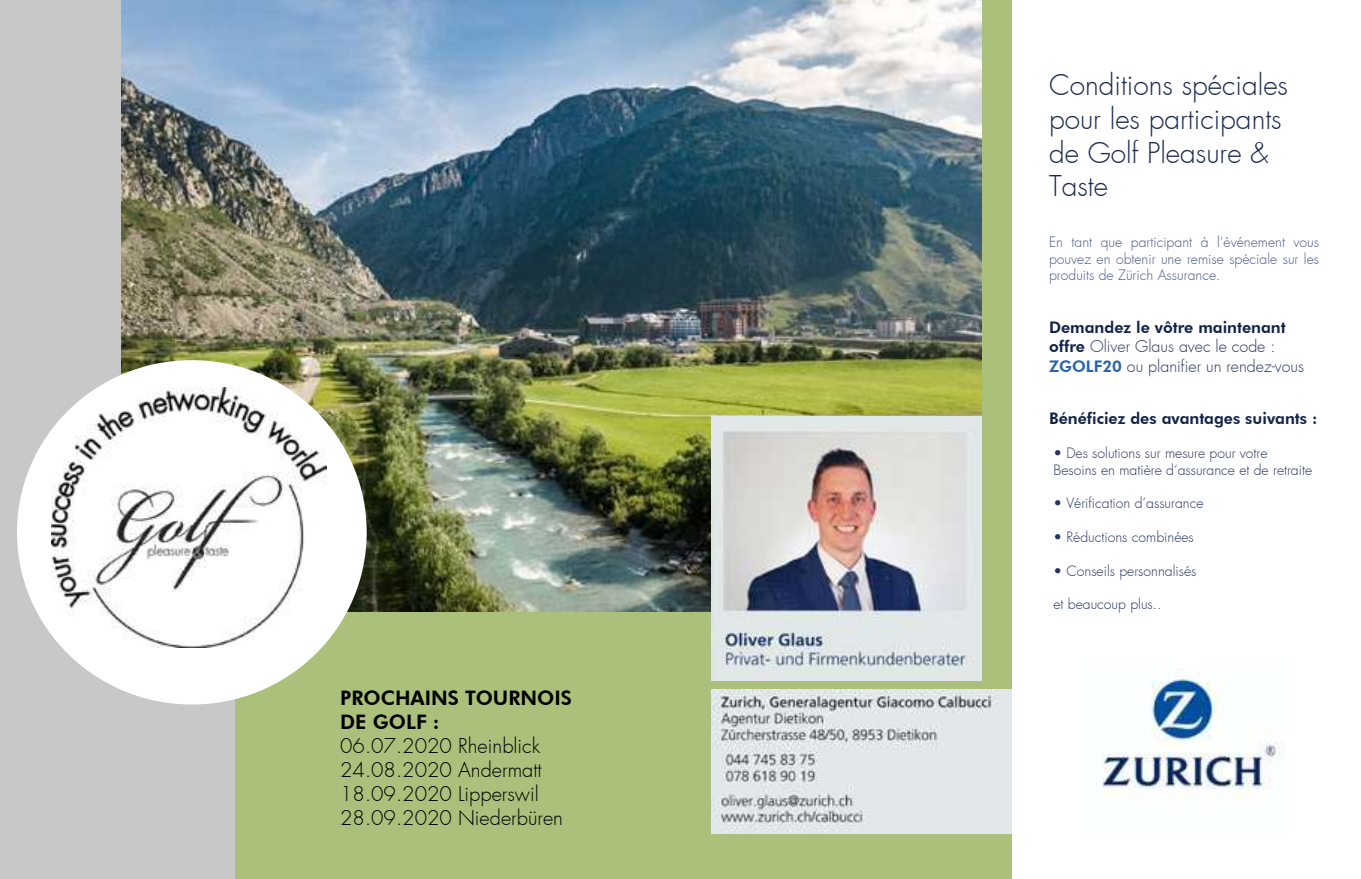
<style>
.page{position:relative;width:1361px;height:879px;background:#fff}
.page>*{position:absolute;margin:0;border:0;box-sizing:border-box;transform-origin:0 0}
.t1{font:300 28px/33.6px "Futura";color:#19294d}
.t2{font:300 20px/24px "Futura";color:#000}
.t3{font:800 20px/24px "Futura BT";color:#000}
.t4{font:300 16px/19.2px "Futura";color:#263560}
.t5{font:800 16px "Futura BT";color:#122448}
.t6{font:300 14px/16.8px "Futura";color:#263560}
.t7{font:300 14px/16.8px "Futura";color:#445986;text-align:justify}
.s1{font-family:"Futura BT";font-weight:800;color:#122448}
.s2{font-family:"Futura BT";font-weight:800;color:#2664ae}
</style>
<div class="page">
<div style="left:0;top:0;width:235px;height:879px;background:#c8c8c8"></div>
<div style="left:235px;top:0;width:776px;height:879px;background:#abc07a"></div>
<img style="left:122px;top:0;width:859px;height:612px">
<div style="left:17px;top:360px;width:350px;height:344px;background:#fff;border-radius:50%"></div>
<img style="left:51px;top:388px;width:275px;height:259px">
<img style="left:1102px;top:679px;width:180px;height:122px">
<img style="left:711px;top:690px;width:300px;height:144px">
<img style="left:711px;top:416px;width:270px;height:264px">
<h2 class="t3" style="left:340px;top:685px;width:233px">PROCHAINS TOURNOIS<br>DE GOLF :</h2>
<h2 class="t2" style="left:340px;top:734px;width:224px">06.07.2020 Rheinblick<br>24.08.2020 Andermatt<br>18.09.2020 Lipperswil<br>28.09.2020 Niederbüren</h2>
<h1 class="t1" style="left:1049px;top:69px;width:240px">Conditions spéciales pour les participants de Golf Pleasure &amp;<br>Taste</h1>
<p class="t7" style="left:1049px;top:233px;width:271px">En tant que participant à l‘événement vous pouvez en obtenir une remise spéciale sur les produits de Zürich Assurance.</p>
<p class="t5" style="left:1049px;top:318px;width:238px">Demandez le vôtre maintenant</p>
<p class="t4" style="left:1049px;top:337px;width:256px"><span class="s1">offre</span> Oliver Glaus avec le code :<br><span class="s2">ZGOLF20</span> ou planifier un rendez-vous</p>
<p class="t5" style="left:1049px;top:409px;width:270px">Bénéficiez des avantages suivants :</p>
<p class="t6" style="left:1053px;top:445px;width:260px">• Des solutions sur mesure pour votre<br>Besoins en matière d‘assurance et de retraite</p>
<p class="t6" style="left:1053px;top:495px;width:152px">• Vérification d’assurance</p>
<p class="t6" style="left:1053px;top:529px;width:142px">• Réductions combinées</p>
<p class="t6" style="left:1053px;top:562px;width:144px">• Conseils personnalisés</p>
<p class="t6" style="left:1053px;top:596px;width:110px">et beaucoup plus..</p>
</div>
